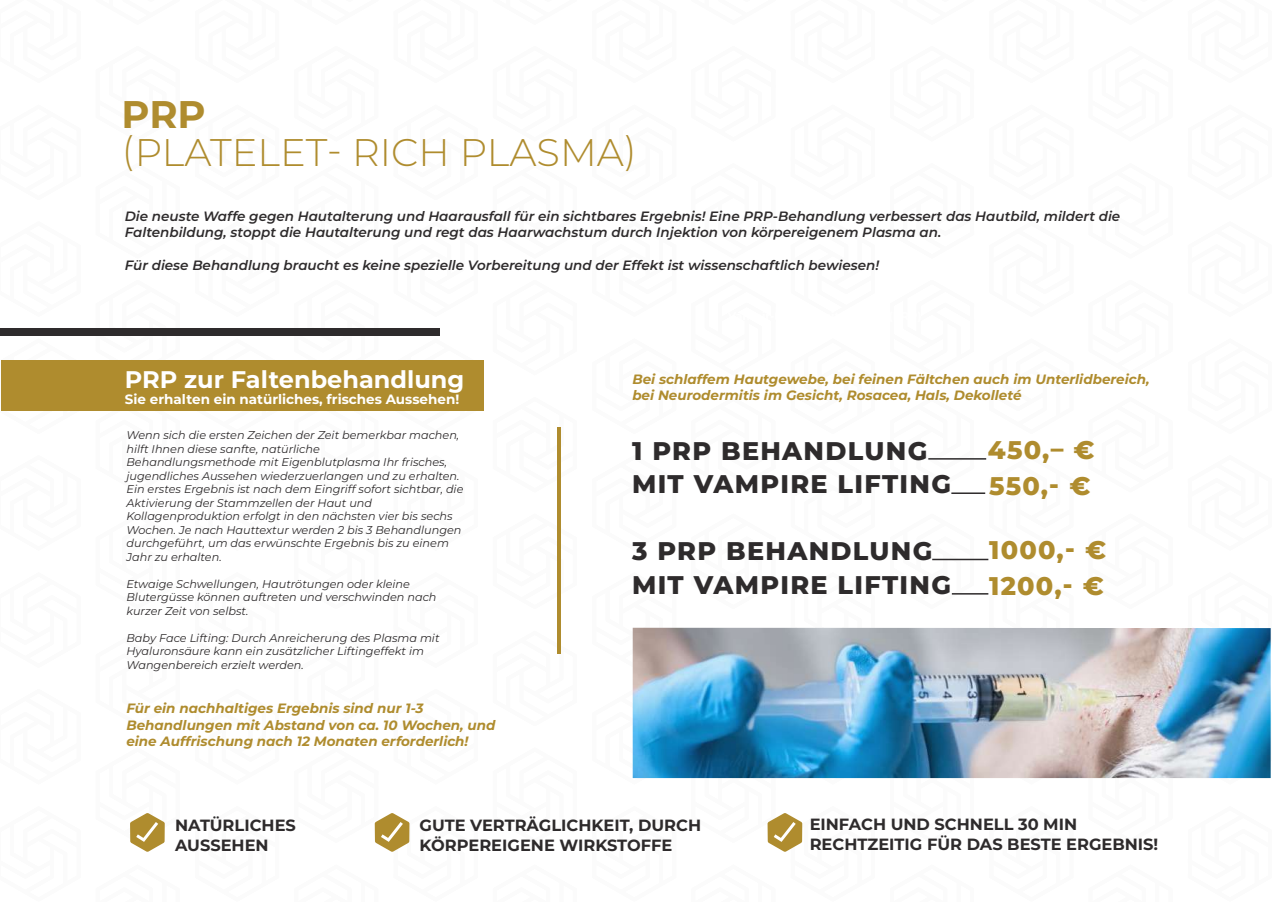
<style>
.page{position:relative;width:1272px;height:902px;background:#fff}
.page>*{position:absolute;margin:0;border:0;box-sizing:border-box;transform-origin:0 0}
.t1{font:300 38.4px "Montserrat";color:#af8c2e}
.t2{font:700 38.4px "Montserrat";color:#af8c2e}
.t3{font:800 25.5px/33.5px "Montserrat";letter-spacing:.05em;color:#2e2b2c}
.t4{font:800 25.5px/36.2px "Montserrat";letter-spacing:.05em;color:#af8c2e}
.t5{font:700 24px "Montserrat";color:#fff}
.t6{font:700 16.2px/19.8px "Montserrat";color:#2e2b2c}
.t7{font:italic 600 13.5px/16.2px "Montserrat";color:#2e2b2c}
.t8{font:italic 700 13.5px/16.2px "Montserrat";color:#af8c2e}
.t9{font:700 13.5px "Montserrat";color:#fff}
.t10{font:italic 11.25px/13.5px "Montserrat";color:#2e2b2c}
</style>
<div class="page">
<svg style="left:96px;top:335px;width:84px;height:1px"></svg>
<svg style="left:560px;top:427px;width:1px;height:65px"></svg>
<svg style="left:928px;top:459px;width:46px;height:1px"></svg>
<svg style="left:560px;top:513px;width:1px;height:96px"></svg>
<svg style="left:932px;top:560px;width:42px;height:35px"></svg>
<svg style="left:1270px;top:628px;width:1px;height:39px"></svg>
<svg style="left:633px;top:778px;width:43px;height:1px"></svg>
<svg style="left:1211px;top:689px;width:60px;height:90px"></svg>
<svg style="left:889px;top:778px;width:75px;height:1px"></svg>
<svg style="left:130px;top:813px;width:35px;height:38px"></svg>
<svg style="left:294px;top:335px;width:146px;height:517px"></svg>
<svg style="left:691px;top:778px;width:183px;height:74px"></svg>
<div style="left:0;top:328px;width:440px;height:7px;background:#2e2b2c"></div>
<hr style="left:557px;top:427px;width:3px;height:226px;background:#af8c2e">
<hr style="left:928px;top:458px;width:58px;height:1px;background:#2e2b2c">
<hr style="left:951px;top:492px;width:34px;height:2px;background:#2e2b2c">
<hr style="left:932px;top:558px;width:56px;height:2px;background:#2e2b2c">
<hr style="left:951px;top:593px;width:37px;height:1px;background:#2e2b2c">
<img style="left:632px;top:627px;width:638px;height:151px">
<div style="left:1px;top:360px;width:482px;height:51px;background:#af8c2e"></div>
<h1 class="t2" style="left:122px;top:88px;width:86px">PRP</h1>
<h1 class="t1" style="left:122px;top:127px;width:517px">(PLATELET- RICH PLASMA)</h1>
<p class="t7" style="left:125px;top:208px;width:997px">Die neuste Waffe gegen Hautalterung und Haarausfall für ein sichtbares Ergebnis! Eine PRP-Behandlung verbessert das Hautbild, mildert die<br>Faltenbildung, stoppt die Hautalterung und regt das Haarwachstum durch Injektion von körpereigenem Plasma an.</p>
<p class="t7" style="left:125px;top:256px;width:756px">Für diese Behandlung braucht es keine spezielle Vorbereitung und der Effekt ist wissenschaftlich bewiesen!</p>
<h3 class="t5" style="left:125px;top:363px;width:341px">PRP zur Faltenbehandlung</h3>
<p class="t9" style="left:125px;top:390px;width:336px">Sie erhalten ein natürliches, frisches Aussehen!</p>
<p class="t10" style="left:126px;top:428px;width:338px">Wenn sich die ersten Zeichen der Zeit bemerkbar machen, hilft Ihnen diese sanfte, natürliche<br>Behandlungsmethode mit Eigenblutplasma Ihr frisches, jugendliches Aussehen wiederzuerlangen und zu erhalten.<br>Ein erstes Ergebnis ist nach dem Eingriff sofort sichtbar, die Aktivierung der Stammzellen der Haut und Kollagenproduktion erfolgt in den nächsten vier bis sechs Wochen. Je nach Hauttextur werden 2 bis 3 Behandlungen durchgeführt, um das erwünschte Ergebnis bis zu einem Jahr zu erhalten.</p>
<p class="t10" style="left:126px;top:576px;width:311px">Etwaige Schwellungen, Hautrötungen oder kleine<br>Blutergüsse können auftreten und verschwinden nach kurzer Zeit von selbst.</p>
<p class="t10" style="left:126px;top:630px;width:314px">Baby Face Lifting: Durch Anreicherung des Plasma mit<br>Hyaluronsäure kann ein zusätzlicher Liftingeffekt im<br>Wangenbereich erzielt werden.</p>
<p class="t8" style="left:126px;top:700px;width:371px">Für ein nachhaltiges Ergebnis sind nur 1-3<br>Behandlungen mit Abstand von ca. 10 Wochen, und eine Auffrischung nach 12 Monaten erforderlich!</p>
<p class="t8" style="left:632px;top:370px;width:518px">Bei schlaffem Hautgewebe, bei feinen Fältchen auch im Unterlidbereich, bei Neurodermitis im Gesicht, Rosacea, Hals, Dekolleté</p>
<h2 class="t3" style="left:632px;top:433px;width:320px">1 PRP BEHANDLUNG<br>MIT VAMPIRE LIFTING</h2>
<h2 class="t4" style="left:987px;top:431px;width:108px">450,– €<br>550,- €</h2>
<h2 class="t3" style="left:632px;top:534px;width:320px">3 PRP BEHANDLUNG<br>MIT VAMPIRE LIFTING</h2>
<h2 class="t4" style="left:989px;top:532px;width:119px;line-height:35.1px">1000,- €<br>1200,- €</h2>
<h3 class="t6" style="left:175px;top:814px;width:122px">NATÜRLICHES<br>AUSSEHEN</h3>
<h3 class="t6" style="left:419px;top:814px;width:283px">GUTE VERTRÄGLICHKEIT, DURCH<br>KÖRPEREIGENE WIRKSTOFFE</h3>
<h3 class="t6" style="left:809px;top:813px;width:350px">EINFACH UND SCHNELL 30 MIN<br>RECHTZEITIG FÜR DAS BESTE ERGEBNIS!</h3>
</div>
